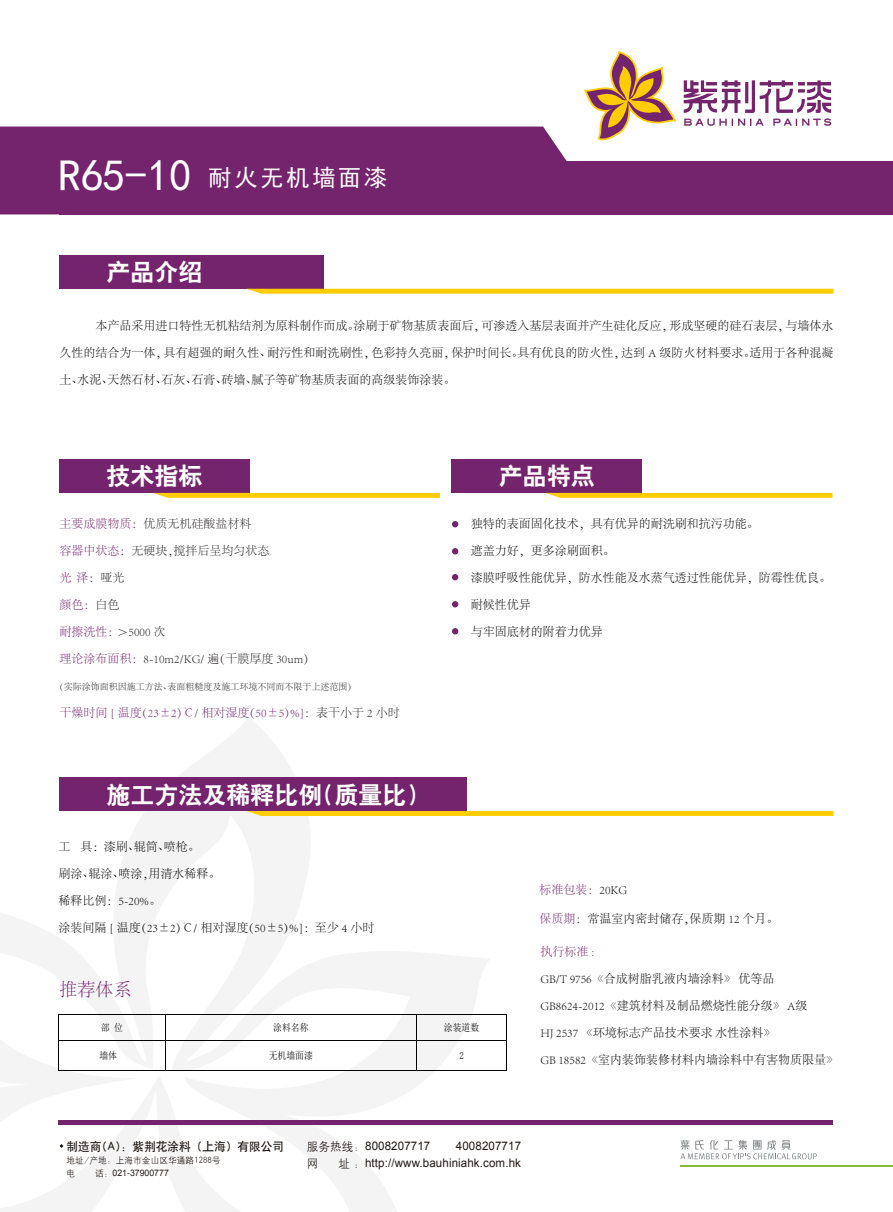
<style>
.page{position:relative;width:893px;height:1212px;background:#fff}
.page>*{position:absolute;margin:0;border:0;box-sizing:border-box;transform-origin:0 0}
.t1{font:24px "H Yb 2 gj";color:#fff}
.t2{font:23.55px "Sim Hei";letter-spacing:.1em;color:#fff}
.t3{font:300 18px "Adobe Song Std";color:#74246c}
.t4{font:300 12px "Adobe Song Std";color:#030303}
.t5{font:300 12px "Adobe Song Std";color:#231f20}
.t6{font:300 12px "Adobe Song Std";color:#74246c}
.t7{font:12px "H Yb 1 gj";color:#211814}
.t8{font:11.85px "Arial";letter-spacing:.01em;color:#211814}
.t9{font:11.85px "H Yg 2 gj";color:#211814}
.t10{font:10.05px "Sim Sun";color:#030303;scale:.89 1}
.t11{font:300 9px "Adobe Song Std";color:#231f20}
.t12{font:9px/13.4px "H Yg 2 gj";color:#211814}
.t13{font:9px "Arial";color:#211814}
.s1{font-size:44.4px}
.s2{color:#74246c}
.s3{color:#231f20}
.s4{color:#030303}
.s5{font-family:"H Yg 2 gj"}
</style>
<div class="page">
<svg style="left:0;top:718px;width:491px;height:494px"></svg>
<div style="left:452px;top:459px;width:190px;height:34px;background:#74246c"></div>
<svg style="left:546px;top:493px;width:286px;height:5px"></svg>
<div style="left:60px;top:459px;width:190px;height:34px;background:#74246c"></div>
<svg style="left:153px;top:493px;width:287px;height:5px"></svg>
<div style="left:60px;top:255px;width:264px;height:34px;background:#74246c"></div>
<svg style="left:247px;top:289px;width:586px;height:5px;background:#ffcf13"></svg>
<div style="left:60px;top:778px;width:407px;height:33px;background:#74246c"></div>
<svg style="left:246px;top:811px;width:587px;height:5px;background:#fecd07"></svg>
<svg style="left:452px;top:521px;width:6px;height:6px"></svg>
<svg style="left:452px;top:574px;width:6px;height:6px"></svg>
<svg style="left:452px;top:601px;width:6px;height:6px"></svg>
<svg style="left:452px;top:628px;width:6px;height:6px"></svg>
<svg style="left:452px;top:548px;width:6px;height:6px"></svg>
<hr style="left:58px;top:1120px;width:774px;height:4px;background:#74246c">
<svg style="left:681px;top:1140px;width:136px;height:19px"></svg>
<hr style="left:680px;top:1166px;width:213px;height:1px;background:#88ba42">
<svg style="left:60px;top:1144px;width:3px;height:4px"></svg>
<div style="left:58px;top:161px;width:835px;height:53px;background:#74246c"></div>
<svg style="left:0;top:127px;width:603px;height:87px"></svg>
<svg style="left:584px;top:51px;width:92px;height:89px"></svg>
<svg style="left:684px;top:80px;width:147px;height:46px"></svg>
<hr style="left:59px;top:1014px;width:106px;height:1px;background:#030303">
<hr style="left:165px;top:1014px;width:251px;height:1px;background:#030303">
<hr style="left:417px;top:1014px;width:90px;height:1px;background:#030303">
<hr style="left:59px;top:1040px;width:106px;height:1px;background:#030303">
<hr style="left:165px;top:1040px;width:251px;height:1px;background:#030303">
<hr style="left:417px;top:1040px;width:90px;height:1px;background:#030303">
<svg style="left:58px;top:1014px;width:1px;height:57px"></svg>
<hr style="left:59px;top:1070px;width:106px;height:1px;background:#030303">
<svg style="left:165px;top:1015px;width:1px;height:55px"></svg>
<hr style="left:165px;top:1070px;width:251px;height:1px;background:#030303">
<svg style="left:416px;top:1014px;width:1px;height:57px"></svg>
<hr style="left:417px;top:1070px;width:90px;height:1px;background:#030303">
<h2 class="t2" style="left:59px;top:166px;width:330px"><span class="s1">R65-10</span> 耐火无机墙面漆</h2>
<h1 class="t1" style="left:107px;top:260px;width:98px">产品介绍</h1>
<p class="t4" style="left:95px;top:319px;width:739px">本产品采用进口特性无机粘结剂为原料制作而成。涂刷于矿物基质表面后，可渗透入基层表面并产生硅化反应，形成坚硬的硅石表层，与墙体永</p>
<p class="t4" style="left:59px;top:346px;width:775px">久性的结合为一体，具有超强的耐久性、耐污性和耐洗刷性，色彩持久亮丽，保护时间长。具有优良的防火性，达到 A 级防火材料要求。适用于各种混凝</p>
<p class="t4" style="left:59px;top:373px;width:398px">土、水泥、天然石材、石灰、石膏、砖墙、腻子等矿物基质表面的高级装饰涂装。</p>
<h1 class="t1" style="left:107px;top:464px;width:97px">技术指标</h1>
<h1 class="t1" style="left:499px;top:464px;width:97px">产品特点</h1>
<p class="t5" style="left:59px;top:517px;width:194px"><span class="s2">主要成膜物质：</span>优质无机硅酸盐材料</p>
<p class="t5" style="left:59px;top:544px;width:212px"><span class="s2">容器中状态：</span>无硬块，搅拌后呈均匀状态</p>
<p class="t6" style="left:59px;top:571px;width:66px">光 泽：<span class="s3">哑光</span></p>
<p class="t6" style="left:59px;top:598px;width:61px">颜色：<span class="s3">白色</span></p>
<p class="t5" style="left:59px;top:625px;width:108px"><span class="s2">耐擦洗性：</span>＞5000 次</p>
<p class="t5" style="left:59px;top:652px;width:257px"><span class="s2">理论涂布面积：</span>8-10m2/KG/ 遍（干膜厚度 30um）</p>
<p class="t11" style="left:55px;top:682px;width:303px">（实际涂饰面积因施工方法、表面粗糙度及施工环境不同而不限于上述范围）</p>
<p class="t6" style="left:59px;top:706px;width:342px">干燥时间 [ 温度（23±2）℃/ 相对湿度（50±5）%]：<span class="s3">表干小于 2 小时</span></p>
<p class="t4" style="left:471px;top:517px;width:289px">独特的表面固化技术，具有优异的耐洗刷和抗污功能。</p>
<p class="t4" style="left:471px;top:544px;width:145px">遮盖力好，更多涂刷面积。</p>
<p class="t4" style="left:471px;top:571px;width:361px">漆膜呼吸性能优异，防水性能及水蒸气透过性能优异，防霉性优良。</p>
<p class="t4" style="left:471px;top:598px;width:61px">耐候性优异</p>
<p class="t4" style="left:471px;top:625px;width:133px">与牢固底材的附着力优异</p>
<h1 class="t1" style="left:107px;top:782px;width:326px">施工方法及稀释比例（质量比）</h1>
<p class="t4" style="left:58px;top:840px;width:143px">工 具： 漆刷、辊筒、喷枪。</p>
<p class="t4" style="left:58px;top:867px;width:163px">刷涂、辊涂、喷涂，用清水稀释。</p>
<p class="t4" style="left:58px;top:894px;width:104px">稀释比例：5-20%。</p>
<p class="t4" style="left:58px;top:921px;width:317px">涂装间隔 [ 温度（23±2）℃/ 相对湿度（50±5）%]： 至少 4 小时</p>
<h3 class="t3" style="left:59px;top:980px;width:73px">推荐体系</h3>
<p class="t10" style="left:101px;top:1022px;width:26px">部位</p>
<p class="t10" style="left:273px;top:1022px;width:41px">涂料名称</p>
<p class="t10" style="left:444px;top:1022px;width:41px">涂装道数</p>
<p class="t10" style="left:99px;top:1050px;width:21px">墙体</p>
<p class="t10" style="left:269px;top:1050px;width:51px">无机墙面漆</p>
<p class="t10" style="left:459px;top:1050px;width:6px">2</p>
<p class="t6" style="left:539px;top:883px;width:89px">标准包装：<span class="s4">20KG</span></p>
<p class="t4" style="left:539px;top:912px;width:241px"><span class="s2">保质期：</span>常温室内密封储存，保质期 12 个月。</p>
<p class="t6" style="left:540px;top:945px;width:55px">执行标准 :</p>
<p class="t4" style="left:540px;top:972px;width:235px">GB/T 9756《合成树脂乳液内墙涂料》 优等品</p>
<p class="t4" style="left:540px;top:999px;width:269px">GB8624-2012《建筑材料及制品燃烧性能分级》 A级</p>
<p class="t4" style="left:540px;top:1026px;width:236px">HJ 2537 《环境标志产品技术要求 水性涂料》</p>
<p class="t4" style="left:540px;top:1053px;width:299px">GB 18582《室内装饰装修材料内墙涂料中有害物质限量》</p>
<p class="t7" style="left:67px;top:1140px;width:219px">制造商(A)：紫荆花涂料（上海）有限公司</p>
<p class="t12" style="left:67px;top:1153px;width:156px">地址/产地：上海市金山区华通路1288号电</p>
<p class="t13" style="left:95px;top:1167px;width:75px"><span class="s5">话：</span>021-37900777</p>
<p class="t8" style="left:307px;top:1138px;width:125px"><span class="s5">服务热线：</span>8008207717</p>
<p class="t8" style="left:456px;top:1138px;width:67px">4008207717</p>
<p class="t9" style="left:307px;top:1157px;width:13px">网</p>
<p class="t8" style="left:338px;top:1155px;width:184px"><span class="s5">址：</span>http://www.bauhiniahk.com.hk</p>
</div>
